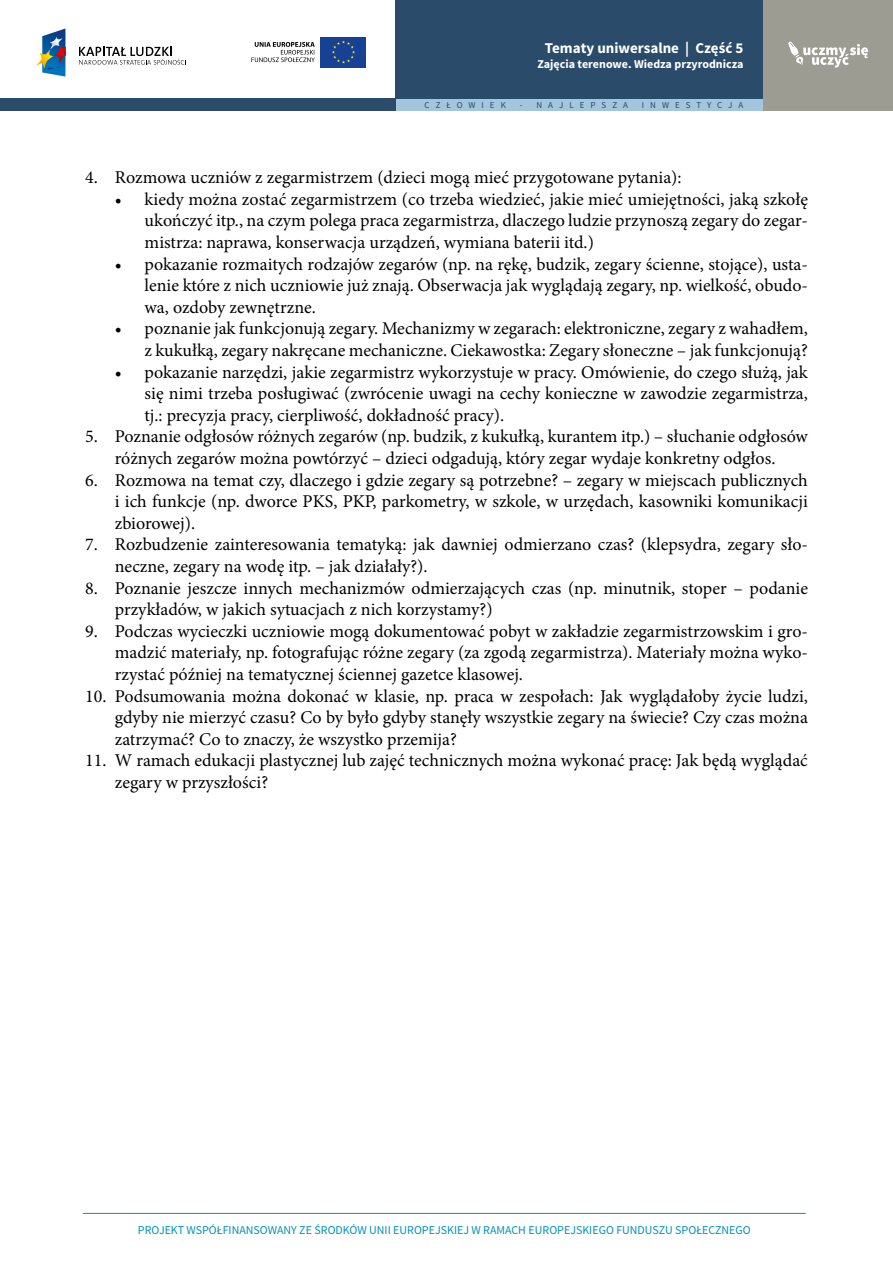
<style>
.page{position:relative;width:893px;height:1263px;background:#fff}
.page>*{position:absolute;margin:0;border:0;box-sizing:border-box;transform-origin:0 0}
.t1{font:18px/21.6px "Minion Pro";color:#000;text-align:justify}
.t2{font:700 15px "Source Sans Pro";color:#fff}
.t3{font:12px "Source Sans Pro";color:#0592ba}
.t4{font:700 12px "Source Sans Pro";color:#fff}
.t5{font:9px "Source Sans Pro";letter-spacing:.67em;color:#2a4b6a}
</style>
<div class="page">
<div style="left:395px;top:99px;width:368px;height:12px;background:#a2c6dd"></div>
<div style="left:0;top:99px;width:395px;height:12px;background:#2a4b6a"></div>
<div style="left:763px;top:0;width:130px;height:111px;background:#9d9c93"></div>
<div style="left:395px;top:0;width:368px;height:99px;background:#2a4b6a"></div>
<svg style="left:788px;top:42px;width:80px;height:26px"></svg>
<hr style="left:83px;top:1213px;width:723px;height:1px;background:#0592ba">
<svg style="left:79px;top:47px;width:107px;height:18px"></svg>
<svg style="left:36px;top:28px;width:29px;height:49px"></svg>
<div style="left:320px;top:37px;width:46px;height:30px;background:#164194"></div>
<svg style="left:332px;top:40px;width:23px;height:24px"></svg>
<svg style="left:251px;top:42px;width:64px;height:20px"></svg>
<p class="t2" style="left:545px;top:39px;width:200px">Tematy uniwersalne | Część 5</p>
<p class="t4" style="left:537px;top:56px;width:207px">Zajęcia terenowe. Wiedza przyrodnicza</p>
<p class="t5" style="left:425px;top:100px;width:83px">CZŁOWIEK</p>
<p class="t5" style="left:520px;top:100px;width:110px">- NAJLEPSZA</p>
<p class="t5" style="left:642px;top:100px;width:103px">INWESTYCJA</p>
<p class="t1" style="left:85px;top:167px;width:598px">4. Rozmowa uczniów z zegarmistrzem (dzieci mogą mieć przygotowane pytania):</p>
<p class="t1" style="left:145px;top:188px;width:665px;text-indent:-30px">• kiedy można zostać zegarmistrzem (co trzeba wiedzieć, jakie mieć umiejętności, jaką szkołę ukończyć itp., na czym polega praca zegarmistrza, dlaczego ludzie przynoszą zegary do zegar&shy;mistrza: naprawa, konserwacja urządzeń, wymiana baterii itd.)</p>
<p class="t1" style="left:145px;top:253px;width:665px;text-indent:-30px">• pokazanie rozmaitych rodzajów zegarów (np. na rękę, budzik, zegary ścienne, stojące), usta&shy;lenie które z nich uczniowie już znają. Obserwacja jak wyglądają zegary, np. wielkość, obudo&shy;wa, ozdoby zewnętrzne.</p>
<p class="t1" style="left:115px;top:318px;width:695px;text-align:right">• poznanie jak funkcjonują zegary. Mechanizmy w zegarach: elektroniczne, zegary z wahadłem, z kukułką, zegary nakręcane mechaniczne. Ciekawostka: Zegary słoneczne – jak funkcjonują?</p>
<p class="t1" style="left:145px;top:361px;width:665px;text-indent:-30px">• pokazanie narzędzi, jakie zegarmistrz wykorzystuje w pracy. Omówienie, do czego służą, jak się nimi trzeba posługiwać (zwrócenie uwagi na cechy konieczne w zawodzie zegarmistrza, tj.: precyzja pracy, cierpliwość, dokładność pracy).</p>
<p class="t1" style="left:85px;top:426px;width:724px;text-align:center">5. Poznanie odgłosów różnych zegarów (np. budzik, z kukułką, kurantem itp.) – słuchanie odgłosów różnych zegarów można powtórzyć – dzieci odgadują, który zegar wydaje konkretny odgłos.</p>
<p class="t1" style="left:115px;top:469px;width:695px;text-indent:-30px">6. Rozmowa na temat czy, dlaczego i gdzie zegary są potrzebne? – zegary w miejscach publicznych i ich funkcje (np. dworce PKS, PKP, parkometry, w szkole, w urzędach, kasowniki komunikacji zbiorowej).</p>
<p class="t1" style="left:115px;top:534px;width:695px;text-indent:-30px">7. Rozbudzenie zainteresowania tematyką: jak dawniej odmierzano czas? (klepsydra, zegary sło&shy;neczne, zegary na wodę itp. – jak działały?).</p>
<p class="t1" style="left:115px;top:577px;width:695px;text-indent:-30px">8. Poznanie jeszcze innych mechanizmów odmierzających czas (np. minutnik, stoper – podanie przykładów, w jakich sytuacjach z nich korzystamy?)</p>
<p class="t1" style="left:115px;top:620px;width:695px;text-indent:-30px">9. Podczas wycieczki uczniowie mogą dokumentować pobyt w zakładzie zegarmistrzowskim i gro&shy;madzić materiały, np. fotografując różne zegary (za zgodą zegarmistrza). Materiały można wyko&shy;rzystać później na tematycznej ściennej gazetce klasowej.</p>
<p class="t1" style="left:115px;top:685px;width:695px;text-indent:-30px">10. Podsumowania można dokonać w klasie, np. praca w zespołach: Jak wyglądałoby życie ludzi, gdyby nie mierzyć czasu? Co by było gdyby stanęły wszystkie zegary na świecie? Czy czas można zatrzymać? Co to znaczy, że wszystko przemija?</p>
<p class="t1" style="left:115px;top:750px;width:694px;text-indent:-30px">11. W ramach edukacji plastycznej lub zajęć technicznych można wykonać pracę: Jak będą wyglądać zegary w przyszłości?</p>
<p class="t3" style="left:138px;top:1222px;width:614px">PROJEKT WSPÓŁFINANSOWANY ZE ŚRODKÓW UNII EUROPEJSKIEJ W RAMACH EUROPEJSKIEGO FUNDUSZU SPOŁECZNEGO</p>
</div>
